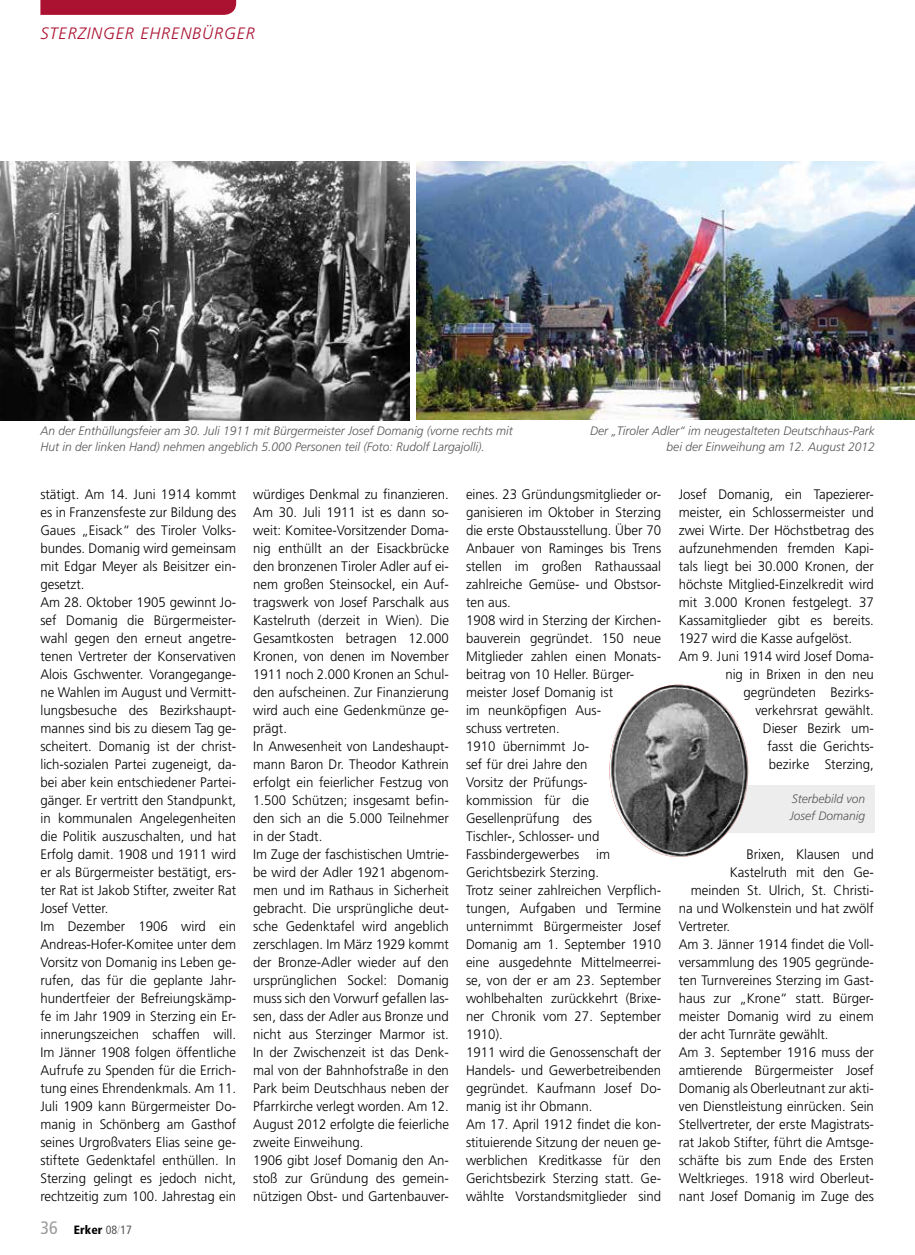
<style>
.page{position:relative;width:915px;height:1255px;background:#fff}
.page>*{position:absolute;margin:0;border:0;box-sizing:border-box;transform-origin:0 0}
.t1{font:italic 300 16.5px "Frutiger LT Std";letter-spacing:.05em;color:#ab1232}
.t2{font:300 13.8px/18px "Frutiger LT Std";color:#000;scale:.96 1}
.t3{font:italic 300 12.3px/16.5px "Frutiger LT Std";color:#575756}
.t4{font:900 condensed 12px "Frutiger LT Std";color:#000}
.s1{font-weight:400;font-size:18px;color:#9d9d9c}
.s2{font-weight:400;color:#575756}
.s3{font-weight:400;color:#c6c6c6}
</style>
<div class="page">
<svg style="left:40px;top:0;width:196px;height:15px;background:#ac1635"></svg>
<img style="left:0;top:161px;width:409px;height:259px">
<img style="left:416px;top:161px;width:498px;height:258px">
<div style="left:665px;top:786px;width:209px;height:47px;background:#ededed"></div>
<img style="left:609px;top:684px;width:138px;height:173px">
<p class="t1" style="left:40px;top:24px;width:216px">STERZINGER EHRENBÜRGER</p>
<p class="t3" style="left:40px;top:422px;width:474px">An der Enthüllungsfeier am 30. Juli 1911 mit Bürgermeister Josef Domanig (vorne rechts mit<br>Hut in der linken Hand) nehmen angeblich 5.000 Personen teil (Foto: Rudolf Largajolli).</p>
<p class="t3" style="left:590px;top:422px;width:286px;text-align:right">Der „Tiroler Adler“ im neugestalteten Deutschhaus-Park bei der Einweihung am 12. August 2012</p>
<p class="t2" style="left:40px;top:485px;width:205px">stätigt. Am 14. Juni 1914 kommt es in Franzensfeste zur Bildung des<br>Gaues „Eisack“ des Tiroler Volks&shy;bundes. Domanig wird gemeinsam mit Edgar Meyer als Beisitzer ein&shy;gesetzt.<br>Am 28. Oktober 1905 gewinnt Jo&shy;sef Domanig die Bürgermeister&shy;wahl gegen den erneut angetre&shy;tenen Vertreter der Konservativen<br>Alois Gschwenter. Vorangegange&shy;ne Wahlen im August und Vermitt&shy;lungsbesuche des Bezirkshaupt&shy;mannes sind bis zu diesem Tag ge&shy;scheitert. Domanig ist der christ&shy;lich-sozialen Partei zugeneigt, da&shy;bei aber kein entschiedener Partei&shy;gänger. Er vertritt den Standpunkt, in kommunalen Angelegenheiten die Politik auszuschalten, und hat<br>Erfolg damit. 1908 und 1911 wird er als Bürgermeister bestätigt, ers&shy;ter Rat ist Jakob Stifter, zweiter Rat<br>Josef Vetter.<br>Im Dezember 1906 wird ein<br>Andreas-Hofer-Komitee unter dem<br>Vorsitz von Domanig ins Leben ge&shy;rufen, das für die geplante Jahr&shy;hundertfeier der Befreiungskämp&shy;fe im Jahr 1909 in Sterzing ein Er&shy;innerungszeichen schaffen will.<br>Im Jänner 1908 folgen öffentliche<br>Aufrufe zu Spenden für die Errich&shy;tung eines Ehrendenkmals. Am 11.<br>Juli 1909 kann Bürgermeister Do&shy;manig in Schönberg am Gasthof seines Urgroßvaters Elias seine ge&shy;stiftete Gedenktafel enthüllen. In<br>Sterzing gelingt es jedoch nicht, rechtzeitig zum 100. Jahrestag ein</p>
<p class="t2" style="left:253px;top:485px;width:205px">würdiges Denkmal zu finanzieren.<br>Am 30. Juli 1911 ist es dann so&shy;weit: Komitee-Vorsitzender Doma&shy;nig enthüllt an der Eisackbrücke den bronzenen Tiroler Adler auf ei&shy;nem großen Steinsockel, ein Auf&shy;tragswerk von Josef Parschalk aus<br>Kastelruth (derzeit in Wien). Die<br>Gesamtkosten betragen 12.000<br>Kronen, von denen im November<br>1911 noch 2.000 Kronen an Schul&shy;den aufscheinen. Zur Finanzierung wird auch eine Gedenkmünze ge&shy;prägt.<br>In Anwesenheit von Landeshaupt&shy;mann Baron Dr. Theodor Kathrein erfolgt ein feierlicher Festzug von<br>1.500 Schützen; insgesamt befin&shy;den sich an die 5.000 Teilnehmer in der Stadt.<br>Im Zuge der faschistischen Umtrie&shy;be wird der Adler 1921 abgenom&shy;men und im Rathaus in Sicherheit gebracht. Die ursprüngliche deut&shy;sche Gedenktafel wird angeblich zerschlagen. Im März 1929 kommt der Bronze-Adler wieder auf den ursprünglichen Sockel: Domanig muss sich den Vorwurf gefallen las&shy;sen, dass der Adler aus Bronze und nicht aus Sterzinger Marmor ist.<br>In der Zwischenzeit ist das Denk&shy;mal von der Bahnhofstraße in den<br>Park beim Deutschhaus neben der<br>Pfarrkirche verlegt worden. Am 12.<br>August 2012 erfolgte die feierliche zweite Einweihung.<br>1906 gibt Josef Domanig den An&shy;stoß zur Gründung des gemein&shy;nützigen Obst- und Gartenbauver-</p>
<p class="t2" style="left:466px;top:485px;width:205px">eines. 23 Gründungsmitglieder or&shy;ganisieren im Oktober in Sterzing die erste Obstausstellung. Über 70<br>Anbauer von Raminges bis Trens stellen im großen Rathaussaal zahlreiche Gemüse- und Obstsor&shy;ten aus.<br>1908 wird in Sterzing der Kirchen&shy;bauverein gegründet. 150 neue<br>Mitglieder zahlen einen Monats&shy;beitrag von 10 Heller. Bürger&shy;meister Josef Domanig ist<br>im neunköpfigen Aus-<br>schuss vertreten.<br>1910 übernimmt Jo-<br>sef für drei Jahre den<br>Vorsitz der Prüfungs-<br>kommission für die<br>Gesellenprüfung des<br>Tischler-, Schlosser- und<br>Fassbindergewerbes im<br>Gerichtsbezirk Sterzing.<br>Trotz seiner zahlreichen Verpflich&shy;tungen, Aufgaben und Termine unternimmt Bürgermeister Josef<br>Domanig am 1. September 1910 eine ausgedehnte Mittelmeerrei&shy;se, von der er am 23. September wohlbehalten zurückkehrt (Brixe&shy;ner Chronik vom 27. September<br>1910).<br>1911 wird die Genossenschaft der<br>Handels- und Gewerbetreibenden gegründet. Kaufmann Josef Do&shy;manig ist ihr Obmann.<br>Am 17. April 1912 findet die kon&shy;stituierende Sitzung der neuen ge&shy;werblichen Kreditkasse für den<br>Gerichtsbezirk Sterzing statt. Ge&shy;wählte Vorstandsmitglieder sind</p>
<p class="t2" style="left:678px;top:485px;width:205px">Josef Domanig, ein Tapezierer-</p>
<p class="t2" style="left:678px;top:503px;width:205px">meister, ein Schlossermeister und</p>
<p class="t2" style="left:678px;top:521px;width:205px">zwei Wirte. Der Höchstbetrag des</p>
<p class="t2" style="left:678px;top:539px;width:205px">aufzunehmenden fremden Kapi-</p>
<p class="t2" style="left:678px;top:557px;width:205px">tals liegt bei 30.000 Kronen, der</p>
<p class="t2" style="left:678px;top:575px;width:205px">höchste Mitglied-Einzelkredit wird</p>
<p class="t2" style="left:678px;top:593px;width:205px">mit 3.000 Kronen festgelegt. 37</p>
<p class="t2" style="left:678px;top:611px;width:205px">Kassamitglieder gibt es bereits.</p>
<p class="t2" style="left:678px;top:629px;width:182px">1927 wird die Kasse aufgelöst.</p>
<p class="t2" style="left:678px;top:647px;width:205px">Am 9. Juni 1914 wird Josef Doma-</p>
<p class="t2" style="left:725px;top:665px;width:156px">nig in Brixen in den neu</p>
<p class="t2" style="left:743px;top:683px;width:137px">gegründeten Bezirks-</p>
<p class="t2" style="left:755px;top:701px;width:125px">verkehrsrat gewählt.</p>
<p class="t2" style="left:762px;top:719px;width:117px">Dieser Bezirk um-</p>
<p class="t2" style="left:767px;top:737px;width:112px">fasst die Gerichts-</p>
<p class="t2" style="left:768px;top:755px;width:111px">bezirke Sterzing,</p>
<p class="t3" style="left:789px;top:791px;width:77px">Sterbebild von<br>Josef Domanig</p>
<p class="t2" style="left:746px;top:845px;width:134px">Brixen, Klausen und</p>
<p class="t2" style="left:729px;top:863px;width:152px">Kastelruth mit den Ge-</p>
<p class="t2" style="left:690px;top:881px;width:192px">meinden St. Ulrich, St. Christi-</p>
<p class="t2" style="left:678px;top:899px;width:205px">na und Wolkenstein und hat zwölf</p>
<p class="t2" style="left:678px;top:917px;width:55px">Vertreter.</p>
<p class="t2" style="left:678px;top:935px;width:205px">Am 3. Jänner 1914 findet die Voll-</p>
<p class="t2" style="left:678px;top:953px;width:205px">versammlung des 1905 gegründe-</p>
<p class="t2" style="left:678px;top:971px;width:205px">ten Turnvereines Sterzing im Gast-</p>
<p class="t2" style="left:678px;top:989px;width:205px">haus zur „Krone“ statt. Bürger-</p>
<p class="t2" style="left:678px;top:1007px;width:205px">meister Domanig wird zu einem</p>
<p class="t2" style="left:678px;top:1025px;width:157px">der acht Turnräte gewählt.</p>
<p class="t2" style="left:678px;top:1043px;width:205px">Am 3. September 1916 muss der</p>
<p class="t2" style="left:678px;top:1061px;width:205px">amtierende Bürgermeister Josef</p>
<p class="t2" style="left:678px;top:1079px;width:205px">Domanig als Oberleutnant zur akti-</p>
<p class="t2" style="left:678px;top:1097px;width:205px">ven Dienstleistung einrücken. Sein</p>
<p class="t2" style="left:678px;top:1115px;width:205px">Stellvertreter, der erste Magistrats-</p>
<p class="t2" style="left:678px;top:1133px;width:205px">rat Jakob Stifter, führt die Amtsge-</p>
<p class="t2" style="left:678px;top:1151px;width:205px">schäfte bis zum Ende des Ersten</p>
<p class="t2" style="left:678px;top:1169px;width:205px">Weltkrieges. 1918 wird Oberleut-</p>
<p class="t2" style="left:678px;top:1187px;width:205px">nant Josef Domanig im Zuge des</p>
<p class="t4" style="left:40px;top:1222px;width:93px"><span class="s1">36</span> Erker <span class="s2">08</span><span class="s3">/</span><span class="s2">17</span></p>
</div>
